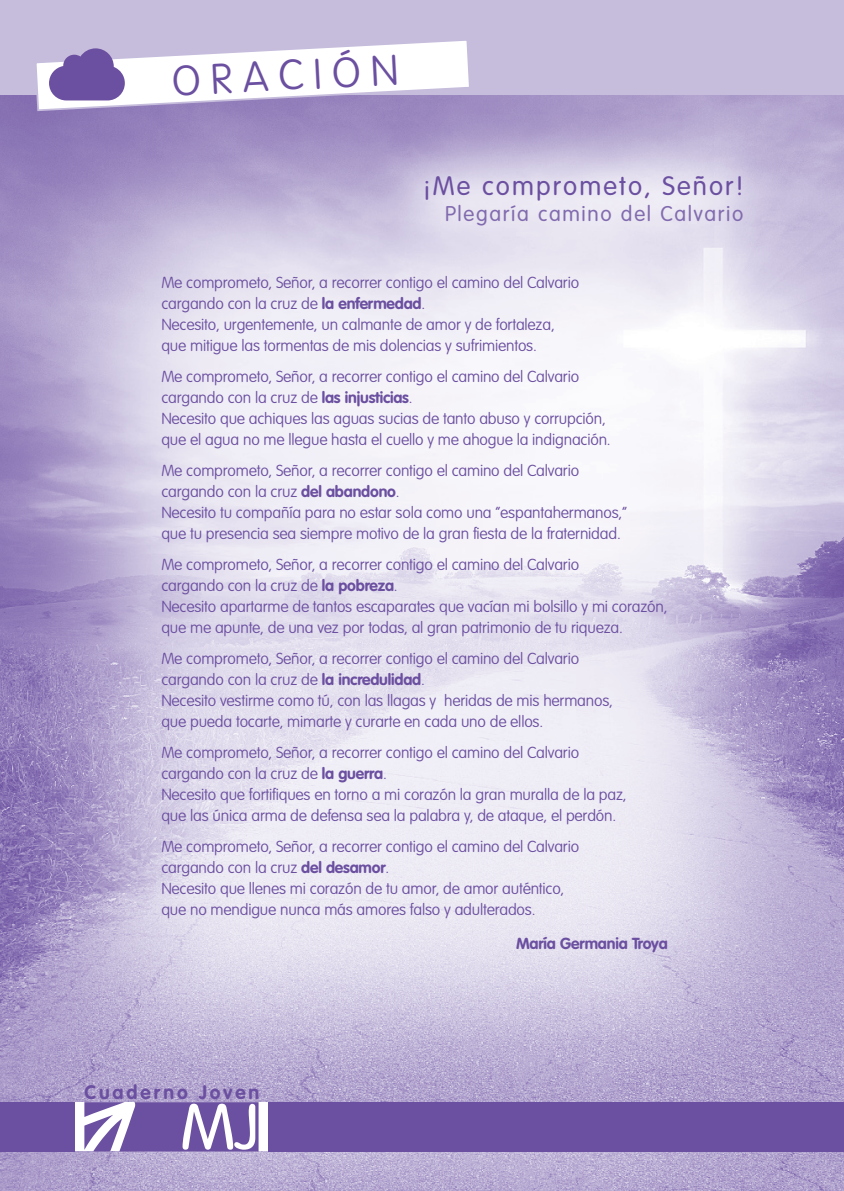
<style>
.page{position:relative;width:844px;height:1191px;background:#fff}
.page>*{position:absolute;margin:0;border:0;box-sizing:border-box;transform-origin:0 0}
.t1{font:100 42px "VAG Rounded Std";color:#6b4fa0}
.t2{font:300 26.25px "VAG Rounded Std";letter-spacing:.08em;color:#6b4fa0}
.t3{font:300 21px "VAG Rounded Std";letter-spacing:.08em;color:#816baf}
.t4{font:700 19.25px "VAG Rounded Std";letter-spacing:.15em;color:#6b4fa0}
.t5{font:100 15.75px/21px "VAG Rounded Std";letter-spacing:-.01em;color:#6b4fa0}
.t6{font:700 15.75px "VAG Rounded Std";letter-spacing:-.01em;color:#6b4fa0}
.s1{font-weight:700}
</style>
<div class="page">
<img style="left:0;top:1151px;width:843px;height:40px">
<img style="left:0;top:94px;width:843px;height:1007px">
<div style="left:268px;top:1102px;width:575px;height:49px;background:#6b4fa0"></div>
<svg style="left:84px;top:1000px;width:195px;height:151px;background:#b0a1cd"></svg>
<div style="left:0;top:1102px;width:74px;height:49px;background:#6b4fa0"></div>
<div style="left:0;top:0;width:843px;height:94px;background:#c6bcdc"></div>
<svg style="left:34px;top:40px;width:437px;height:72px"></svg>
<h1 class="t1" style="left:171px;top:57px;width:228px;rotate:-3deg">ORACIÓN</h1>
<h2 class="t2" style="left:423px;top:170px;width:322px">¡Me comprometo, Señor!</h2>
<h3 class="t3" style="left:445px;top:202px;width:300px">Plegaría camino del Calvario</h3>
<p class="t5" style="left:161px;top:273px;width:419px">Me comprometo, Señor, a recorrer contigo el camino del Calvario cargando con la cruz de <span class="s1">la enfermedad</span>.<br>Necesito, urgentemente, un calmante de amor y de fortaleza, que mitigue las tormentas de mis dolencias y sufrimientos.</p>
<p class="t5" style="left:161px;top:366px;width:451px">Me comprometo, Señor, a recorrer contigo el camino del Calvario cargando con la cruz de <span class="s1">las injusticias</span>.<br>Necesito que achiques las aguas sucias de tanto abuso y corrupción, que el agua no me llegue hasta el cuello y me ahogue la indignación.</p>
<p class="t5" style="left:161px;top:460px;width:467px">Me comprometo, Señor, a recorrer contigo el camino del Calvario cargando con la cruz <span class="s1">del abandono</span>.<br>Necesito tu compañía para no estar sola como una “espantahermanos,” que tu presencia sea siempre motivo de la gran fiesta de la fraternidad.</p>
<p class="t5" style="left:161px;top:554px;width:507px">Me comprometo, Señor, a recorrer contigo el camino del Calvario<br>cargando con la cruz de <span class="s1">la pobreza</span>.<br>Necesito apartarme de tantos escaparates que vacían mi bolsillo y mi corazón, que me apunte, de una vez por todas, al gran patrimonio de tu riqueza.</p>
<p class="t5" style="left:161px;top:648px;width:453px">Me comprometo, Señor, a recorrer contigo el camino del Calvario cargando con la cruz de <span class="s1">la incredulidad</span>.<br>Necesito vestirme como tú, con las llagas y heridas de mis hermanos, que pueda tocarte, mimarte y curarte en cada uno de ellos.</p>
<p class="t5" style="left:161px;top:742px;width:466px">Me comprometo, Señor, a recorrer contigo el camino del Calvario cargando con la cruz de <span class="s1">la guerra</span>.<br>Necesito que fortifiques en torno a mi corazón la gran muralla de la paz, que las única arma de defensa sea la palabra y, de ataque, el perdón.</p>
<p class="t5" style="left:161px;top:836px;width:419px">Me comprometo, Señor, a recorrer contigo el camino del Calvario cargando con la cruz <span class="s1">del desamor</span>.<br>Necesito que llenes mi corazón de tu amor, de amor auténtico, que no mendigue nunca más amores falso y adulterados.</p>
<p class="t4" style="left:84px;top:1081px;width:176px">Cuaderno Joven</p>
<p class="t6" style="left:516px;top:934px;width:153px">María Germania Troya</p>
</div>
